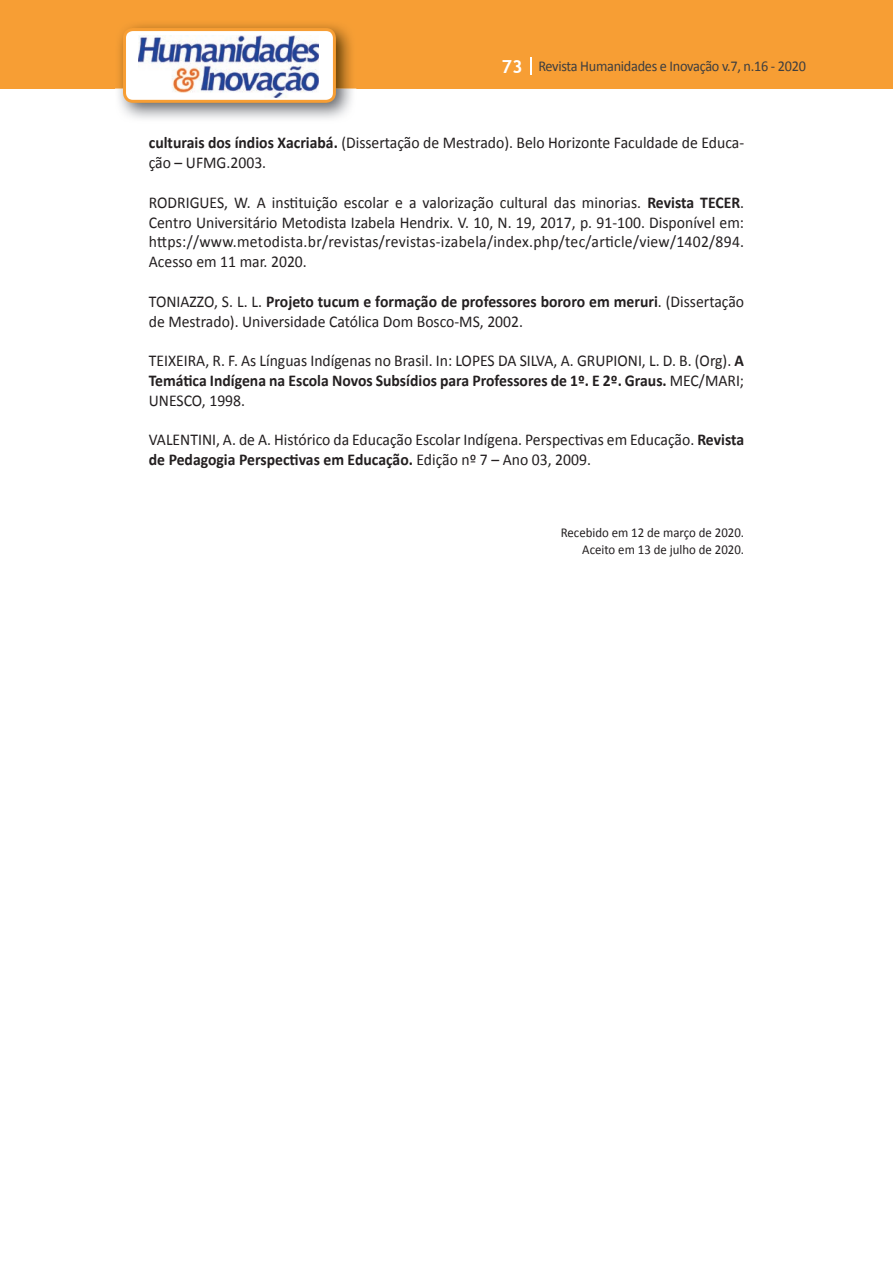
<style>
.page{position:relative;width:893px;height:1263px;background:#fff}
.page>*{position:absolute;margin:0;border:0;box-sizing:border-box;transform-origin:0 0}
.t1{font:16.5px/19.8px "Calibri";color:#231f20;scale:.95 1}
.t2{font:15px "Calibri";letter-spacing:-.02em;color:#3e3e3f;scale:.95 1}
.t3{font:13.5px/16.2px "Calibri";color:#231f20;text-align:right;scale:.95 1}
.s1{font-family:"Trebuchet MS";font-weight:700;font-size:18px;color:#fff}
.s2{font-weight:700}
</style>
<div class="page">
<div style="left:0;top:0;width:893px;height:88px;background:#f79e34"></div>
<svg style="left:530px;top:57px;width:2px;height:18px"></svg>
<img style="left:115px;top:24px;width:241px;height:95px">
<svg style="left:123px;top:28px;width:213px;height:75px"></svg>
<p class="t2" style="left:501px;top:57px;width:322px"><span class="s1">73</span> Revista Humanidades e Inovação v.7, n.16 - 2020</p>
<p class="t1" style="left:149px;top:133px;width:628px"><span class="s2">culturais dos índios Xacriabá.</span> (Dissertação de Mestrado). Belo Horizonte Faculdade de Educa&shy;ção – UFMG.2003.</p>
<p class="t1" style="left:149px;top:193px;width:628px;text-align:justify">RODRIGUES, W. A instituição escolar e a valorização cultural das minorias. <span class="s2">Revista TECER</span>.<br>Centro Universitário Metodista Izabela Hendrix. V. 10, N. 19, 2017, p. 91-100. Disponível em: https://www.metodista.br/revistas/revistas-izabela/index.php/tec/article/view/1402/894.<br>Acesso em 11 mar. 2020.</p>
<p class="t1" style="left:149px;top:292px;width:628px">TONIAZZO, S. L. L. <span class="s2">Projeto tucum e formação de professores bororo em meruri</span>. (Dissertação de Mestrado). Universidade Católica Dom Bosco-MS, 2002.</p>
<p class="t1" style="left:149px;top:351px;width:628px;text-align:justify">TEIXEIRA, R. F. As Línguas Indígenas no Brasil. In: LOPES DA SILVA, A. GRUPIONI, L. D. B. (Org). <span class="s2">A Temática Indígena na Escola Novos Subsídios para Professores de 1º. E 2º. Graus.</span> MEC/MARI; UNESCO, 1998.</p>
<p class="t1" style="left:149px;top:430px;width:628px">VALENTINI, A. de A. Histórico da Educação Escolar Indígena. Perspectivas em Educação. <span class="s2">Revista de Pedagogia Perspectivas em Educação.</span> Edição nº 7 – Ano 03, 2009.</p>
<p class="t3" style="left:561px;top:525px;width:195px">Recebido em 12 de março de 2020.<br>Aceito em 13 de julho de 2020.</p>
</div>
